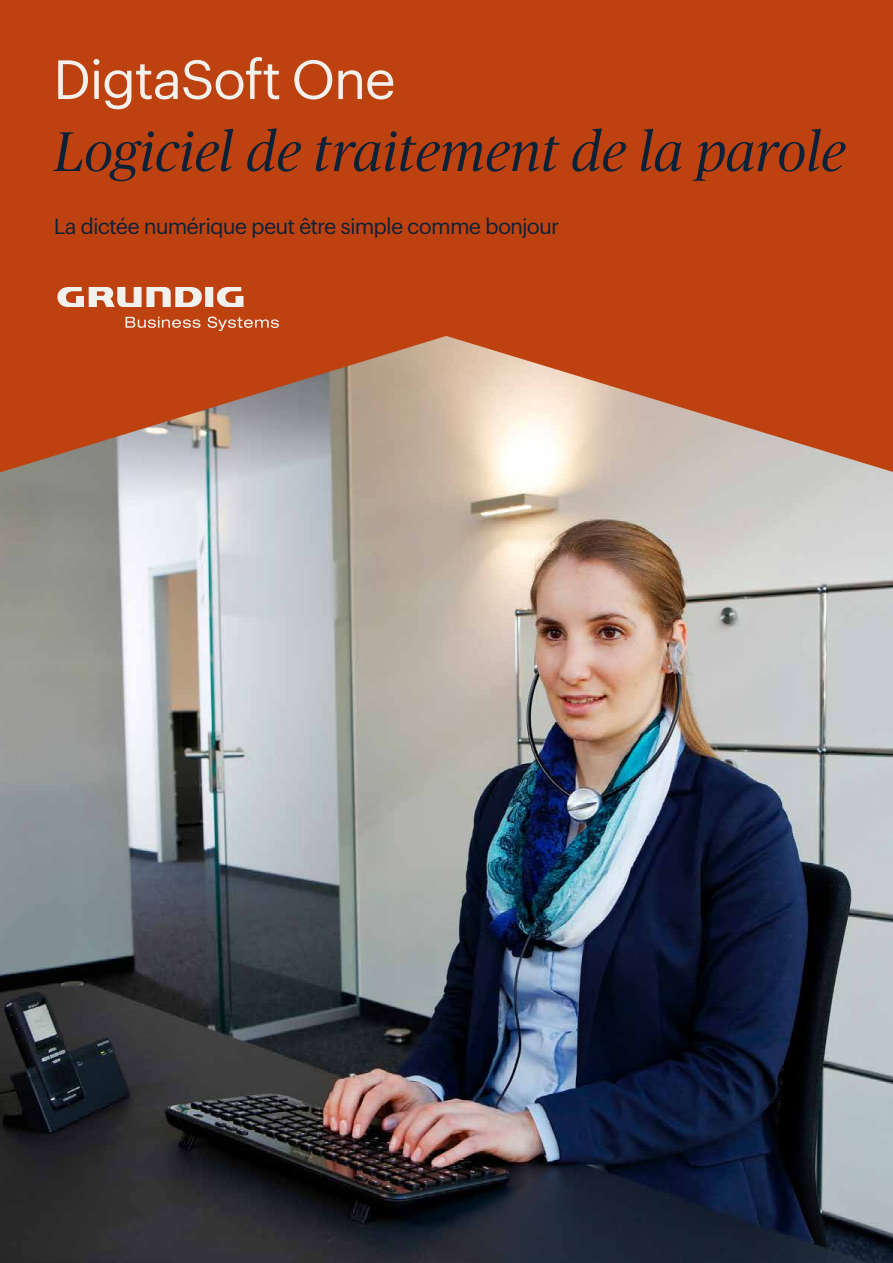
<style>
.page{position:relative;width:893px;height:1263px;background:#fff}
.page>*{position:absolute;margin:0;border:0;box-sizing:border-box;transform-origin:0 0}
.t1{font:italic 54px "Grundig Basics";color:#0b2138}
.t2{font:54px "Grundig Basics";color:#f2f1ed}
.t3{font:21.45px "Grundig Basics";letter-spacing:-.01em;color:#0b2138}
</style>
<div class="page">
<img style="left:0;top:472px;width:893px;height:791px">
<svg style="left:0;top:0;width:893px;height:472px;background:#bf5327"></svg>
<svg style="left:57px;top:287px;width:186px;height:20px;background:#deae98"></svg>
<svg style="left:126px;top:317px;width:75px;height:11px"></svg>
<svg style="left:208px;top:316px;width:71px;height:15px"></svg>
<h1 class="t2" style="left:54px;top:39px;width:342px">DigtaSoft One</h1>
<h1 class="t1" style="left:54px;top:114px;width:793px">Logiciel de traitement de la parole</h1>
<p class="t3" style="left:54px;top:210px;width:507px">La dictée numérique peut être simple comme bonjour</p>
</div>
